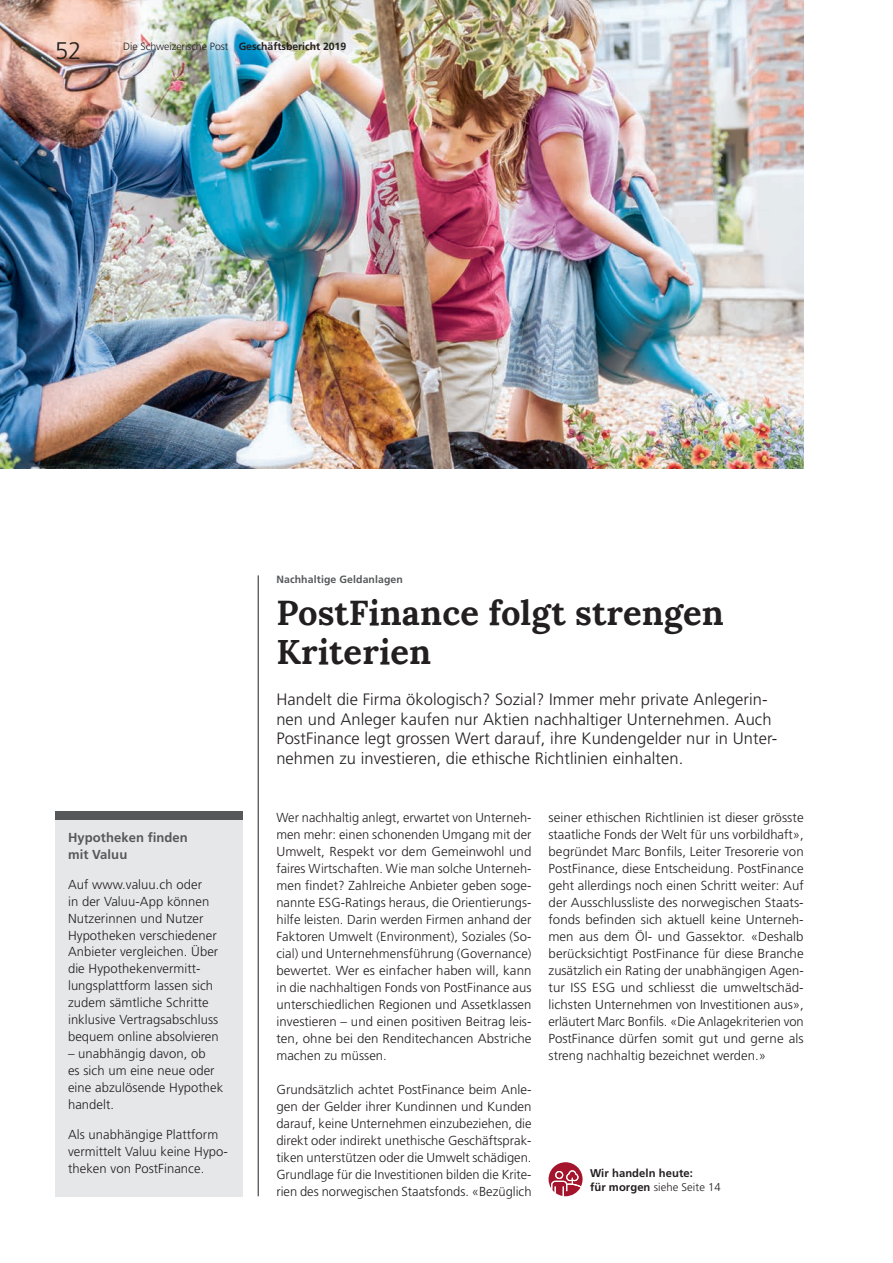
<style>
.page{position:relative;width:893px;height:1263px;background:#fff}
.page>*{position:absolute;margin:0;border:0;box-sizing:border-box;transform-origin:0 0}
.t1{font:700 34.5px/39px "Lora";letter-spacing:.005em;color:#231f20}
.t2{font:300 24px "Frutiger LT Std";color:#231f20}
.t3{font:300 16.5px/19.5px "Frutiger LT Std";letter-spacing:.005em;color:#231f20}
.t4{font:300 13.05px/17px "Frutiger LT Std";letter-spacing:.005em;color:#231f20}
.t5{font:700 13.05px/17px "Frutiger LT Std";letter-spacing:.005em;color:#57585a}
.t6{font:700 11.25px/13.5px "Frutiger LT Std";letter-spacing:.005em;color:#231f20}
.t7{font:300 10.5px "Frutiger LT Std";letter-spacing:-.005em;color:#231f20}
.t8{font:700 10.5px "Frutiger LT Std";letter-spacing:.01em;color:#57585a}
.s1{font-weight:700}
.s2{font-weight:300}
</style>
<div class="page">
<hr style="left:258px;top:575px;width:1px;height:621px;background:#231f20">
<img style="left:0;top:0;width:804px;height:468px">
<svg style="left:549px;top:1162px;width:34px;height:34px"></svg>
<div style="left:55px;top:811px;width:187px;height:385px;background:#e6e7e9"></div>
<div style="left:55px;top:811px;width:187px;height:8px;background:#57585a"></div>
<h2 class="t2" style="left:55px;top:37px;width:28px">52</h2>
<p class="t7" style="left:123px;top:41px;width:224px">Die Schweizerische Post <span class="s1">Geschäftsbericht 2019</span></p>
<h3 class="t8" style="left:276px;top:573px;width:128px">Nachhaltige Geldanlagen</h3>
<h3 class="t1" style="left:276px;top:590px;width:449px">PostFinance folgt strengen<br>Kriterien</h3>
<p class="t3" style="left:276px;top:690px;width:502px">Handelt die Firma ökologisch? Sozial? Immer mehr private Anlegerin&shy;nen und Anleger kaufen nur Aktien nachhaltiger Unternehmen. Auch PostFinance legt grossen Wert darauf, ihre Kundengelder nur in Unter&shy;nehmen zu investieren, die ethische Richtlinien einhalten.</p>
<h3 class="t5" style="left:68px;top:829px;width:121px">Hypotheken finden mit Valuu</h3>
<p class="t4" style="left:68px;top:876px;width:152px">Auf www.valuu.ch oder<br>in der Valuu-App können<br>Nutzerinnen und Nutzer<br>Hypotheken verschiedener<br>Anbieter vergleichen. Über die Hypothekenvermitt&shy;lungsplattform lassen sich zudem sämtliche Schritte inklusive Vertragsabschluss bequem online absolvieren</p>
<p class="t4" style="left:68px;top:1045px;width:157px">– unabhängig davon, ob<br>es sich um eine neue oder eine abzulösende Hypothek handelt.</p>
<p class="t4" style="left:68px;top:1143px;width:161px">vermittelt Valuu keine Hypo-</p>
<p class="t4" style="left:68px;top:1126px;width:152px">Als unabhängige Plattform</p>
<p class="t4" style="left:68px;top:1160px;width:138px">theken von PostFinance.</p>
<p class="t4" style="left:276px;top:809px;width:257px">Wer nachhaltig anlegt, erwartet von Unterneh-</p>
<p class="t4" style="left:276px;top:860px;width:257px;text-align:justify">faires Wirtschaften. Wie man solche Unterneh&shy;men findet? Zahlreiche Anbieter geben soge&shy;nannte ESG-Ratings heraus, die Orientierungs-</p>
<p class="t4" style="left:276px;top:928px;width:257px">Faktoren Umwelt (Environment), Soziales (So-</p>
<p class="t4" style="left:276px;top:826px;width:257px">men mehr: einen schonenden Umgang mit der<br>Umwelt, Respekt vor dem Gemeinwohl und</p>
<p class="t4" style="left:276px;top:911px;width:257px">hilfe leisten. Darin werden Firmen anhand der</p>
<p class="t4" style="left:276px;top:945px;width:257px;text-align:justify">cial) und Unternehmensführung (Governance) bewertet. Wer es einfacher haben will, kann in die nachhaltigen Fonds von PostFinance aus unterschiedlichen Regionen und Assetklassen</p>
<p class="t4" style="left:276px;top:1030px;width:257px">ten, ohne bei den Renditechancen Abstriche machen zu müssen.</p>
<p class="t4" style="left:276px;top:1013px;width:257px">investieren – und einen positiven Beitrag leis-</p>
<p class="t4" style="left:276px;top:1081px;width:257px">Grundsätzlich achtet PostFinance beim Anle-</p>
<p class="t4" style="left:276px;top:1098px;width:257px">gen der Gelder ihrer Kundinnen und Kunden darauf, keine Unternehmen einzubeziehen, die</p>
<p class="t4" style="left:276px;top:1149px;width:257px">tiken unterstützen oder die Umwelt schädigen.</p>
<p class="t4" style="left:276px;top:1183px;width:257px">rien des norwegischen Staatsfonds. «Bezüglich</p>
<p class="t4" style="left:276px;top:1132px;width:257px">direkt oder indirekt unethische Geschäftsprak-</p>
<p class="t4" style="left:276px;top:1166px;width:257px">Grundlage für die Investitionen bilden die Krite-</p>
<p class="t4" style="left:549px;top:809px;width:257px;text-align:justify">seiner ethischen Richtlinien ist dieser grösste staatliche Fonds der Welt für uns vorbildhaft», begründet Marc Bonfils, Leiter Tresorerie von PostFinance, diese Entscheidung. PostFinance geht allerdings noch einen Schritt weiter: Auf</p>
<p class="t4" style="left:549px;top:928px;width:257px">men aus dem Öl- und Gassektor. «Deshalb berücksichtigt PostFinance für diese Branche</p>
<p class="t4" style="left:549px;top:996px;width:257px;text-align:justify">lichsten Unternehmen von Investitionen aus», erläutert Marc Bonfils. «Die Anlagekriterien von PostFinance dürfen somit gut und gerne als streng nachhaltig bezeichnet werden.»</p>
<p class="t4" style="left:549px;top:894px;width:257px">der Ausschlussliste des norwegischen Staats&shy;fonds befinden sich aktuell keine Unterneh-</p>
<p class="t4" style="left:549px;top:962px;width:257px">zusätzlich ein Rating der unabhängigen Agen&shy;tur ISS ESG und schliesst die umweltschäd-</p>
<p class="t6" style="left:590px;top:1166px;width:132px">Wir handeln heute:<br>für morgen <span class="s2">siehe Seite 14</span></p>
</div>
